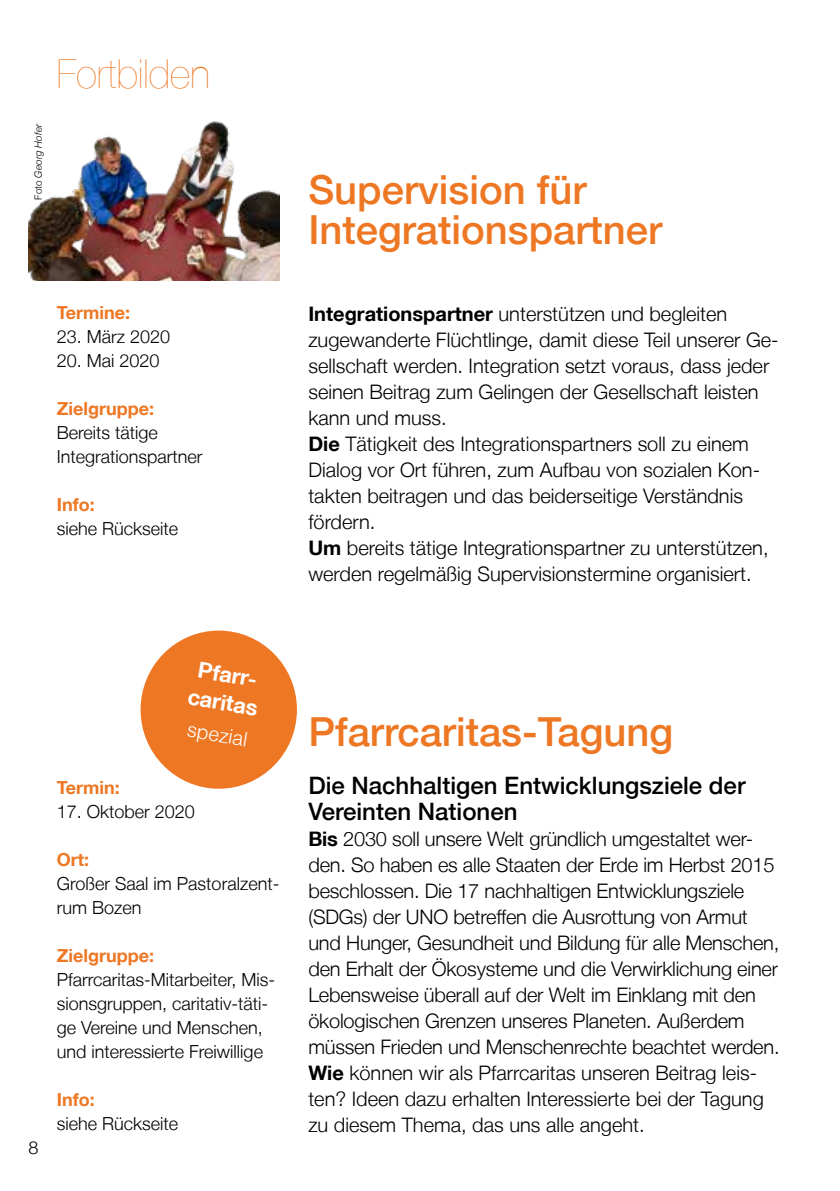
<style>
.page{position:relative;width:840px;height:1191px;background:#fff}
.page>*{position:absolute;margin:0;border:0;box-sizing:border-box;transform-origin:0 0}
.t1{font:500 40px/40px "Helvetica Neue LT";color:#ee7723}
.t2{font:200 40px "Helvetica Neue LT";color:#ee7723}
.t3{font:500 24px/26px "Helvetica Neue LT";color:#000}
.t4{font:700 22px/28px "Helvetica Neue LT";color:#fff}
.t5{font:300 20px/26px "Helvetica Neue LT";color:#000}
.t6{font:300 20px "Helvetica Neue LT";color:#fff}
.t7{font:300 18px/24px "Helvetica Neue LT";color:#000}
.t8{font:700 18px "Helvetica Neue LT";color:#ee7723}
.t9{font:italic 300 10px "Helvetica Neue LT";letter-spacing:.025em;color:#000}
.s1{font-style:normal}
.s2{font-weight:700}
</style>
<div class="page">
<img style="left:28px;top:121px;width:251px;height:160px">
<div style="left:140px;top:630px;width:157px;height:158px;background:#ee7723;border-radius:50%"></div>
<p class="t9" style="left:32px;top:200px;width:78px;rotate:-90deg"><span class="s1">Foto</span> Georg Hofer</p>
<h1 class="t2" style="left:57px;top:51px;width:155px">Fortbilden</h1>
<p class="t8" style="left:57px;top:301px;width:75px">Termine:</p>
<p class="t7" style="left:57px;top:324px;width:115px">23. März 2020</p>
<p class="t7" style="left:57px;top:348px;width:104px">20. Mai 2020</p>
<p class="t8" style="left:57px;top:397px;width:99px">Zielgruppe:</p>
<p class="t7" style="left:57px;top:420px;width:147px">Bereits tätige<br>Integrationspartner</p>
<p class="t8" style="left:57px;top:493px;width:39px">Info:</p>
<p class="t7" style="left:57px;top:516px;width:123px">siehe Rückseite</p>
<h1 class="t1" style="left:308px;top:170px;width:355px">Supervision für<br>Integrationspartner</h1>
<p class="t5" style="left:308px;top:300px;width:471px"><span class="s2">Integrationspartner</span> unterstützen und begleiten zugewanderte Flüchtlinge, damit diese Teil unserer Ge&shy;sellschaft werden. Integration setzt voraus, dass jeder seinen Beitrag zum Gelingen der Gesellschaft leisten kann und muss.<br><span class="s2">Die</span> Tätigkeit des Integrationspartners soll zu einem Dialog vor Ort führen, zum Aufbau von sozialen Kon&shy;takten beitragen und das beiderseitige Verständnis fördern.<br><span class="s2">Um</span> bereits tätige Integrationspartner zu unterstützen, werden regelmäßig Supervisionstermine organisiert.</p>
<p class="t7" style="left:28px;top:1135px;width:12px">8</p>
<p class="t4" style="left:194px;top:654px;width:72px;rotate:9deg">Pfarr&shy;caritas</p>
<p class="t6" style="left:190px;top:717px;width:62px;rotate:10deg">spezial</p>
<p class="t8" style="left:57px;top:776px;width:64px">Termin:</p>
<p class="t7" style="left:57px;top:799px;width:140px">17. Oktober 2020</p>
<p class="t8" style="left:57px;top:848px;width:34px">Ort:</p>
<p class="t7" style="left:57px;top:871px;width:224px">Großer Saal im Pastoralzent&shy;rum Bozen</p>
<p class="t8" style="left:57px;top:944px;width:99px">Zielgruppe:</p>
<p class="t7" style="left:57px;top:967px;width:220px">Pfarrcaritas-Mitarbeiter, Mis&shy;sionsgruppen, caritativ-täti&shy;ge Vereine und Menschen, und interessierte Freiwillige</p>
<p class="t8" style="left:57px;top:1088px;width:39px">Info:</p>
<p class="t7" style="left:57px;top:1111px;width:123px">siehe Rückseite</p>
<h1 class="t1" style="left:308px;top:711px;width:366px">Pfarrcaritas-Tagung</h1>
<p class="t3" style="left:308px;top:772px;width:438px">Die Nachhaltigen Entwicklungsziele der<br>Vereinten Nationen</p>
<p class="t5" style="left:308px;top:825px;width:472px"><span class="s2">Bis</span> 2030 soll unsere Welt gründlich umgestaltet wer&shy;den. So haben es alle Staaten der Erde im Herbst 2015 beschlossen. Die 17 nachhaltigen Entwicklungsziele (SDGs) der UNO betreffen die Ausrottung von Armut und Hunger, Gesundheit und Bildung für alle Menschen, den Erhalt der Ökosysteme und die Verwirklichung einer Lebensweise überall auf der Welt im Einklang mit den ökologischen Grenzen unseres Planeten. Außerdem müssen Frieden und Menschenrechte beachtet werden.<br><span class="s2">Wie</span> können wir als Pfarrcaritas unseren Beitrag leis&shy;ten? Ideen dazu erhalten Interessierte bei der Tagung zu diesem Thema, das uns alle angeht.</p>
</div>
